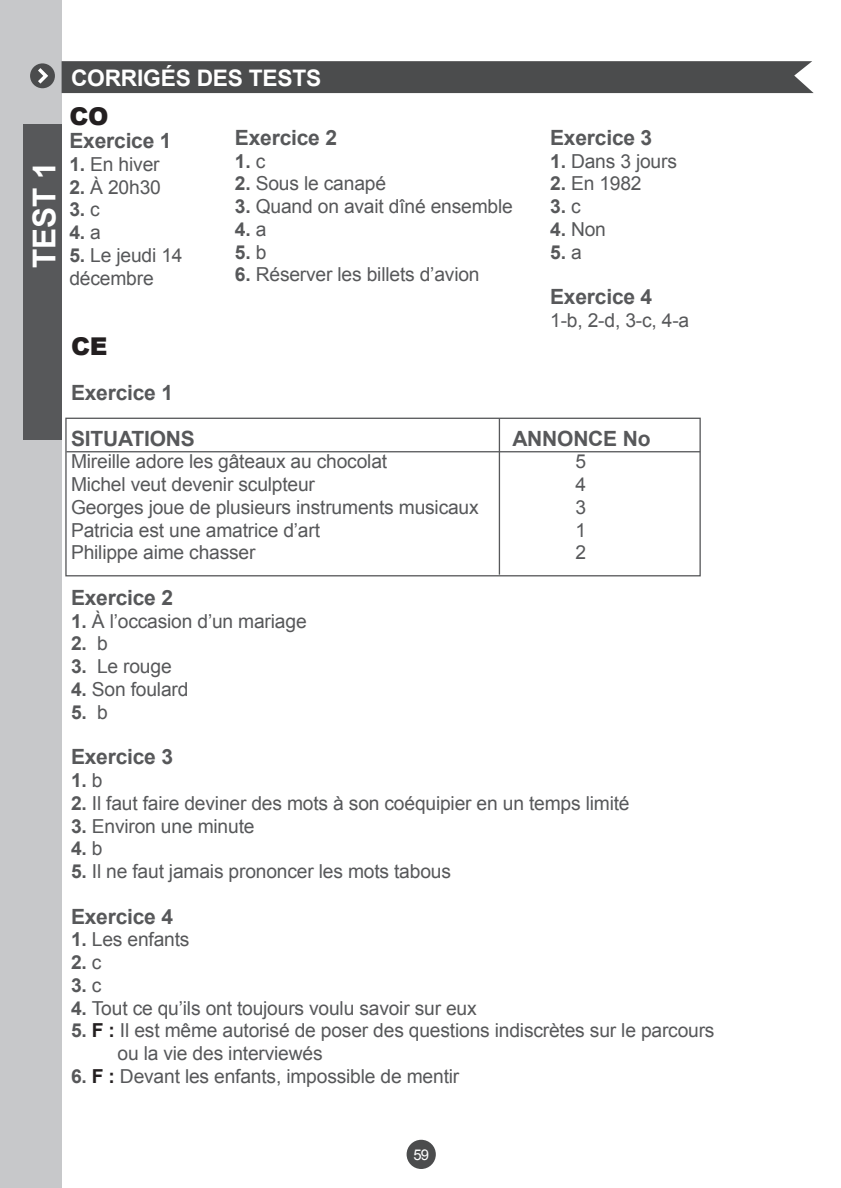
<style>
.page{position:relative;width:841px;height:1188px;background:#fff}
.page>*{position:absolute;margin:0;border:0;box-sizing:border-box;transform-origin:0 0}
.t1{font:700 31.5px "Arial";color:#fff}
.t2{font:900 24.5px "Arial";color:#231f20}
.t3{font:700 22.75px "Arial";letter-spacing:-.01em;color:#fff}
.t4{font:700 21px/45.5px "Arial";letter-spacing:-.01em;color:#57585a}
.t5{font:19.25px/22.8px "Arial";letter-spacing:-.01em;color:#57585a}
.t6{font:700 19.25px "Arial";color:#57585a}
.t7{font:14.88px "Arial";color:#fff}
.s1{font-weight:700}
.s2{font-weight:400}
.s3{font-weight:700;color:#231f20}
</style>
<div class="page">
<div style="left:406px;top:1139px;width:30px;height:30px;background:#4b4c4d;border-radius:50%"></div>
<div style="left:0;top:0;width:62px;height:1188px;background:#c7c8ca"></div>
<div style="left:62px;top:61px;width:751px;height:32px;background:#4b4c4d"></div>
<div style="left:30px;top:63px;width:25px;height:25px;background:#4b4c4d;border-radius:50%"></div>
<svg style="left:38px;top:68px;width:10px;height:16px"></svg>
<div style="left:23px;top:125px;width:39px;height:315px;background:#57585a"></div>
<div style="left:65px;top:418px;width:635px;height:158px;border:1px solid #57585a"></div>
<hr style="left:66px;top:451px;width:634px;height:1px;background:#57585a">
<hr style="left:498px;top:418px;width:2px;height:156px;background:#57585a">
<h1 class="t1" style="left:23px;top:268px;width:108px;rotate:-90deg">TEST 1</h1>
<p class="t3" style="left:71px;top:63px;width:252px">CORRIGÉS DES TESTS</p>
<p class="t2" style="left:69px;top:99px;width:41px">CO</p>
<p class="t4" style="left:69px;top:119px;width:104px">Exercice 1</p>
<p class="t5" style="left:69px;top:153px;width:92px"><span class="s1">1.</span> En hiver</p>
<p class="t5" style="left:69px;top:176px;width:93px"><span class="s1">2.</span> À 20h30</p>
<p class="t6" style="left:69px;top:197px;width:32px">3. <span class="s2">c</span></p>
<p class="t6" style="left:69px;top:219px;width:33px">4. <span class="s2">a</span></p>
<p class="t5" style="left:69px;top:244px;width:115px"><span class="s1">5.</span> Le jeudi 14 décembre</p>
<p class="t4" style="left:235px;top:115px;width:104px">Exercice 2</p>
<p class="t6" style="left:235px;top:148px;width:32px">1. <span class="s2">c</span></p>
<p class="t5" style="left:235px;top:172px;width:153px"><span class="s1">2.</span> Sous le canapé</p>
<p class="t5" style="left:235px;top:195px;width:279px"><span class="s1">3.</span> Quand on avait dîné ensemble</p>
<p class="t6" style="left:235px;top:216px;width:33px">4. <span class="s2">a</span></p>
<p class="t6" style="left:235px;top:239px;width:33px">5. <span class="s2">b</span></p>
<p class="t5" style="left:235px;top:263px;width:246px"><span class="s1">6.</span> Réserver les billets d’avion</p>
<p class="t4" style="left:550px;top:115px;width:104px">Exercice 3</p>
<p class="t5" style="left:550px;top:150px;width:128px"><span class="s1">1.</span> Dans 3 jours</p>
<p class="t5" style="left:550px;top:172px;width:93px"><span class="s1">2.</span> En 1982</p>
<p class="t6" style="left:550px;top:194px;width:32px">3. <span class="s2">c</span></p>
<p class="t5" style="left:550px;top:218px;width:57px"><span class="s1">4.</span> Non</p>
<p class="t6" style="left:550px;top:239px;width:33px">5. <span class="s2">a</span></p>
<p class="t4" style="left:550px;top:275px;width:104px">Exercice 4</p>
<p class="t5" style="left:550px;top:309px;width:141px">1-b, 2-d, 3-c, 4-a</p>
<p class="t2" style="left:71px;top:328px;width:38px">CE</p>
<p class="t4" style="left:71px;top:371px;width:125px">Exercice 1<br>SITUATIONS</p>
<p class="t4" style="left:512px;top:416px;width:140px">ANNONCE No</p>
<p class="t5" style="left:71px;top:450px;width:317px">Mireille adore les gâteaux au chocolat</p>
<p class="t5" style="left:575px;top:450px;width:12px">5</p>
<p class="t5" style="left:71px;top:473px;width:245px">Michel veut devenir sculpteur</p>
<p class="t5" style="left:575px;top:473px;width:12px">4</p>
<p class="t5" style="left:71px;top:496px;width:409px">Georges joue de plusieurs instruments musicaux</p>
<p class="t5" style="left:575px;top:496px;width:12px">3</p>
<p class="t5" style="left:71px;top:519px;width:250px">Patricia est une amatrice d’art</p>
<p class="t5" style="left:575px;top:519px;width:12px">1</p>
<p class="t5" style="left:71px;top:541px;width:186px">Philippe aime chasser</p>
<p class="t5" style="left:575px;top:541px;width:12px">2</p>
<p class="t4" style="left:71px;top:575px;width:104px">Exercice 2</p>
<p class="t5" style="left:71px;top:610px;width:237px"><span class="s1">1.</span> À l’occasion d’un mariage</p>
<p class="t6" style="left:71px;top:631px;width:38px">2. <span class="s2">b</span></p>
<p class="t5" style="left:71px;top:655px;width:102px"><span class="s1">3.</span> Le rouge</p>
<p class="t5" style="left:71px;top:678px;width:119px"><span class="s1">4.</span> Son foulard</p>
<p class="t6" style="left:71px;top:699px;width:38px">5. <span class="s2">b</span></p>
<p class="t4" style="left:71px;top:735px;width:104px">Exercice 3</p>
<p class="t6" style="left:71px;top:767px;width:33px">1. <span class="s2">b</span></p>
<p class="t5" style="left:71px;top:792px;width:560px"><span class="s1">2.</span> Il faut faire deviner des mots à son coéquipier en un temps limité</p>
<p class="t5" style="left:71px;top:814px;width:185px"><span class="s1">3.</span> Environ une minute</p>
<p class="t6" style="left:71px;top:835px;width:33px">4. <span class="s2">b</span></p>
<p class="t5" style="left:71px;top:860px;width:381px"><span class="s1">5.</span> Il ne faut jamais prononcer les mots tabous</p>
<p class="t4" style="left:71px;top:894px;width:104px">Exercice 4</p>
<p class="t5" style="left:71px;top:928px;width:120px"><span class="s1">1.</span> Les enfants</p>
<p class="t6" style="left:71px;top:949px;width:32px">2. <span class="s2">c</span></p>
<p class="t6" style="left:71px;top:972px;width:32px">3. <span class="s2">c</span></p>
<p class="t5" style="left:71px;top:996px;width:407px"><span class="s1">4.</span> Tout ce qu’ils ont toujours voulu savoir sur eux</p>
<p class="t5" style="left:117px;top:1019px;width:598px;text-indent:-46px"><span class="s1">5.</span> <span class="s3">F :</span> Il est même autorisé de poser des questions indiscrètes sur le parcours ou la vie des interviewés</p>
<p class="t5" style="left:71px;top:1065px;width:390px"><span class="s1">6.</span> <span class="s3">F :</span> Devant les enfants, impossible de mentir</p>
<p class="t7" style="left:413px;top:1144px;width:17px">59</p>
</div>
